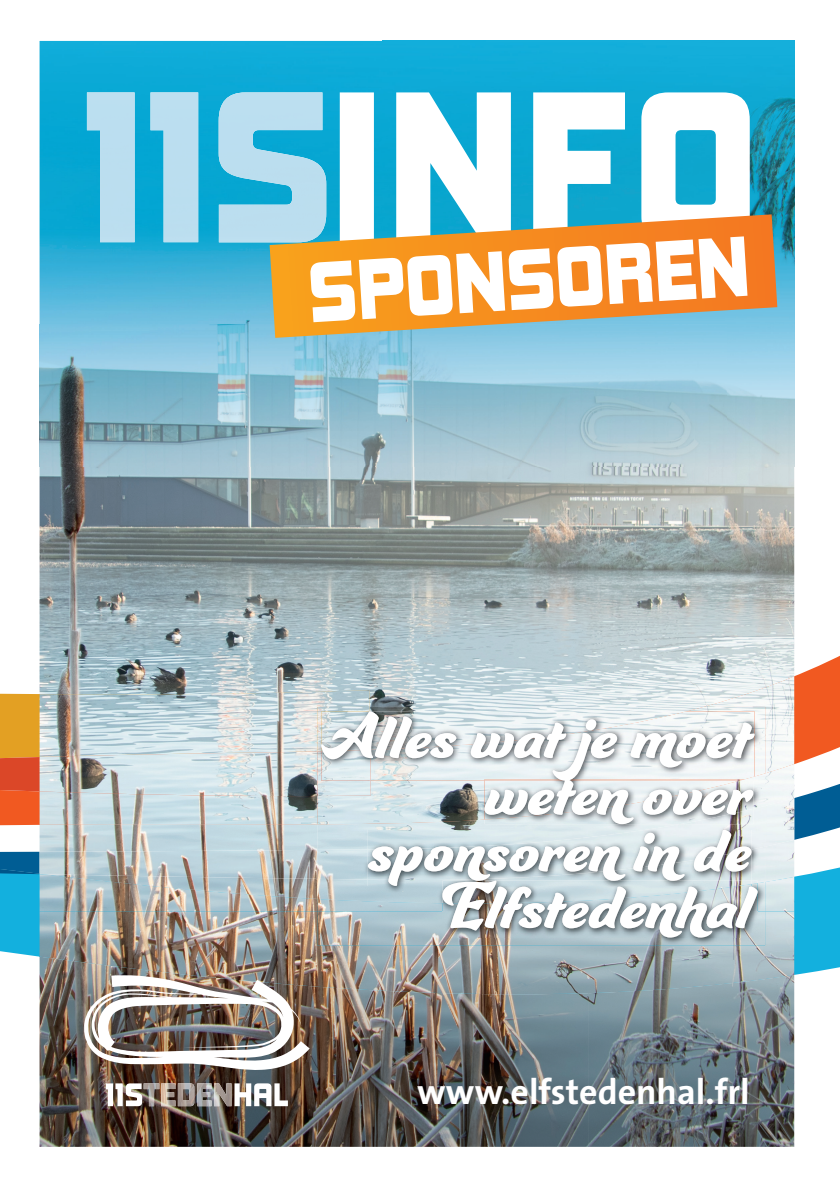
<style>
.page{position:relative;width:840px;height:1191px;background:#fff}
.page>*{position:absolute;margin:0;border:0;box-sizing:border-box;transform-origin:0 0}
.t1{font:78.2px "Kimberley Bl";color:#fff}
.t2{font:69.4px/56.6px "Ganache";color:#fff;text-align:right}
.t3{font:700 35.8px "The Sans Os F";color:#fff}
</style>
<div class="page">
<svg style="left:793px;top:504px;width:46px;height:490px"></svg>
<svg style="left:793px;top:784px;width:46px;height:56px"></svg>
<img style="left:370px;top:466px;width:423px;height:210px">
<img style="left:370px;top:676px;width:423px;height:122px">
<img style="left:764px;top:798px;width:29px;height:81px">
<img style="left:370px;top:41px;width:423px;height:425px">
<img style="left:40px;top:994px;width:548px;height:152px">
<img style="left:588px;top:994px;width:205px;height:152px">
<img style="left:370px;top:911px;width:423px;height:83px">
<img style="left:0;top:40px;width:370px;height:1030px">
<img style="left:144px;top:1083px;width:15px;height:23px">
<img style="left:161px;top:1083px;width:14px;height:23px">
<img style="left:178px;top:1083px;width:16px;height:23px">
<img style="left:197px;top:1083px;width:14px;height:23px">
<img style="left:214px;top:1083px;width:17px;height:23px">
<svg style="left:234px;top:1083px;width:54px;height:23px"></svg>
<svg style="left:106px;top:1083px;width:36px;height:23px"></svg>
<svg style="left:339px;top:92px;width:410px;height:122px"></svg>
<img style="left:150px;top:92px;width:48px;height:150px">
<img style="left:87px;top:92px;width:47px;height:150px">
<img style="left:218px;top:92px;width:108px;height:150px">
<svg style="left:269px;top:214px;width:507px;height:124px;background:#d99c51"></svg>
<img style="left:317px;top:707px;width:447px;height:99px">
<img style="left:317px;top:707px;width:53px;height:89px">
<img style="left:317px;top:882px;width:447px;height:63px">
<img style="left:317px;top:806px;width:447px;height:73px">
<img style="left:370px;top:711px;width:384px;height:69px">
<img style="left:321px;top:711px;width:49px;height:38px">
<img style="left:321px;top:749px;width:49px;height:31px">
<img style="left:484px;top:780px;width:269px;height:44px">
<img style="left:484px;top:780px;width:255px;height:39px">
<img style="left:679px;top:809px;width:74px;height:15px">
<img style="left:484px;top:779px;width:260px;height:1px">
<img style="left:367px;top:880px;width:75px;height:6px">
<img style="left:367px;top:830px;width:384px;height:50px">
<img style="left:442px;top:883px;width:315px;height:28px">
<img style="left:442px;top:911px;width:315px;height:26px">
<img style="left:442px;top:880px;width:309px;height:6px">
<svg style="left:737px;top:884px;width:14px;height:2px"></svg>
<p class="t1" style="left:306px;top:242px;width:442px;rotate:-3deg">SPONSOREN</p>
<p class="t2" style="left:321px;top:705px;width:431px">Alles wat je moet weten over</p>
<p class="t2" style="left:368px;top:818px;width:384px">sponsoren in de<br>Elfstedenhal</p>
<p class="t3" style="left:417px;top:1068px;width:334px">www.elfstedenhal.frl</p>
</div>
